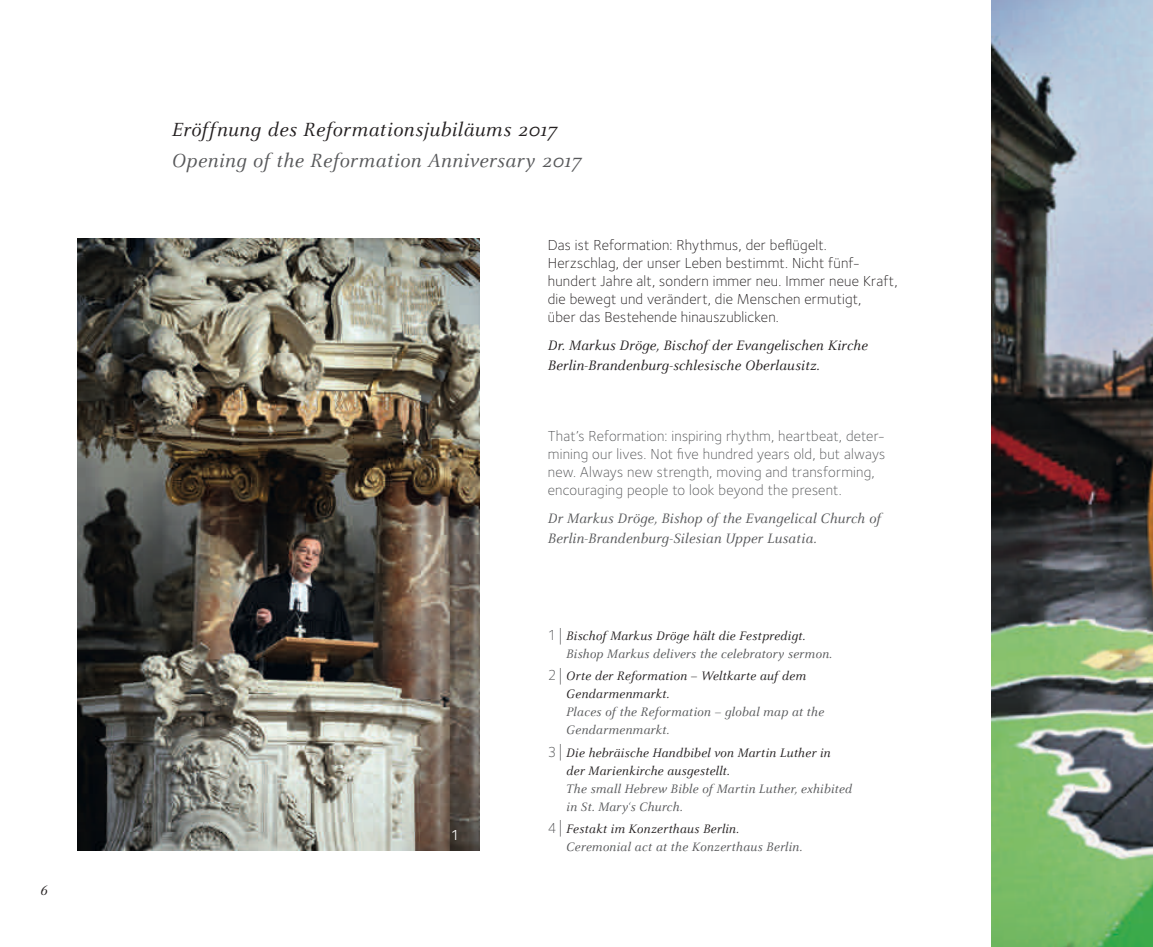
<style>
.page{position:relative;width:1153px;height:947px;background:#fff}
.page>*{position:absolute;margin:0;border:0;box-sizing:border-box;transform-origin:0 0}
.t1{font:italic 21px "Celeste OT";letter-spacing:.02em;color:#57585a}
.t2{font:italic 21px "Celeste OT";letter-spacing:.02em;color:#231f20}
.t3{font:300 15px/18px "Foundry Sterling";letter-spacing:.01em;color:#231f20}
.t4{font:300 15px/18px "Foundry Sterling";letter-spacing:.015em;color:#57585a}
.t5{font:italic 15px/19.5px "Celeste OT";letter-spacing:.01em;color:#231f20}
.t6{font:italic 15px/19.5px "Celeste OT";letter-spacing:.01em;color:#57585a}
.t7{font:15px "Foundry Sterling";color:#fff}
.t8{font:italic 13.5px/18px "Celeste OT";letter-spacing:.01em;color:#57585a}
.t9{font:italic 13.5px/18px "Celeste OT";letter-spacing:.015em;color:#231f20}
.s1{font-family:"Foundry Sterling";font-weight:300;font-style:normal;font-size:15px}
.s2{font-family:"Foundry Sterling";font-weight:300;font-style:normal;font-size:21px}
.s3{color:#231f20}
.s4{font-family:"Foundry Sterling";font-weight:300;font-style:normal;font-size:15px;color:#57585a}
.s5{font-family:"Foundry Sterling";font-weight:300;font-style:normal;font-size:21px;color:#57585a}
</style>
<div class="page">
<img style="left:991px;top:0;width:161px;height:946px">
<img style="left:78px;top:238px;width:401px;height:612px">
<p class="t5" style="left:40px;top:880px;width:9px">6</p>
<h1 class="t2" style="left:172px;top:118px;width:386px">Eröffnung des Reformationsjubiläums 2017</h1>
<h1 class="t1" style="left:172px;top:149px;width:411px">Opening of the Reformation Anniversary 2017</h1>
<p class="t3" style="left:548px;top:236px;width:351px">Das ist Reformation: Rhythmus, der beflügelt.<br>Herzschlag, der unser Leben bestimmt. Nicht fünf&shy;hundert Jahre alt, sondern immer neu. Immer neue Kraft, die bewegt und verändert, die Menschen ermutigt,<br>über das Bestehende hinauszublicken.</p>
<p class="t5" style="left:548px;top:336px;width:321px">Dr. Markus Dröge, Bischof der Evangelischen Kirche<br>Berlin-Brandenburg-schlesische Oberlausitz.</p>
<p class="t7" style="left:451px;top:825px;width:10px">1</p>
<p class="t4" style="left:548px;top:426px;width:339px">That’s Reformation: inspiring rhythm, heartbeat, deter&shy;mining our lives. Not five hundred years old, but always new. Always new strength, moving and transforming, encouraging people to look beyond the present.</p>
<p class="t6" style="left:548px;top:508px;width:334px">Dr Markus Dröge, Bishop of the Evangelical Church of<br>Berlin-Brandenburg-Silesian Upper Lusatia.</p>
<p class="t8" style="left:566px;top:626px;width:267px;text-indent:-18px"><span class="s1">1</span><span class="s2">|</span> <span class="s3">Bischof Markus Dröge hält die Festpredigt.<br></span>Bishop Markus delivers the celebratory sermon.</p>
<p class="t9" style="left:566px;top:667px;width:241px;text-indent:-18px"><span class="s4">2</span><span class="s5">|</span> Orte der Reformation – Weltkarte auf dem<br>Gendarmenmarkt.</p>
<p class="t8" style="left:566px;top:703px;width:259px">Places of the Reformation – global map at the<br>Gendarmenmarkt.</p>
<p class="t9" style="left:566px;top:743px;width:266px;text-indent:-18px"><span class="s4">3</span><span class="s5">|</span> Die hebräische Handbibel von Martin Luther in der Marienkirche ausgestellt.</p>
<p class="t8" style="left:566px;top:779px;width:287px">The small Hebrew Bible of Martin Luther, exhibited in St. Mary‘s Church.</p>
<p class="t8" style="left:566px;top:819px;width:237px;text-indent:-18px"><span class="s1">4</span><span class="s2">|</span> <span class="s3">Festakt im Konzerthaus Berlin.<br></span>Ceremonial act at the Konzerthaus Berlin.</p>
</div>
